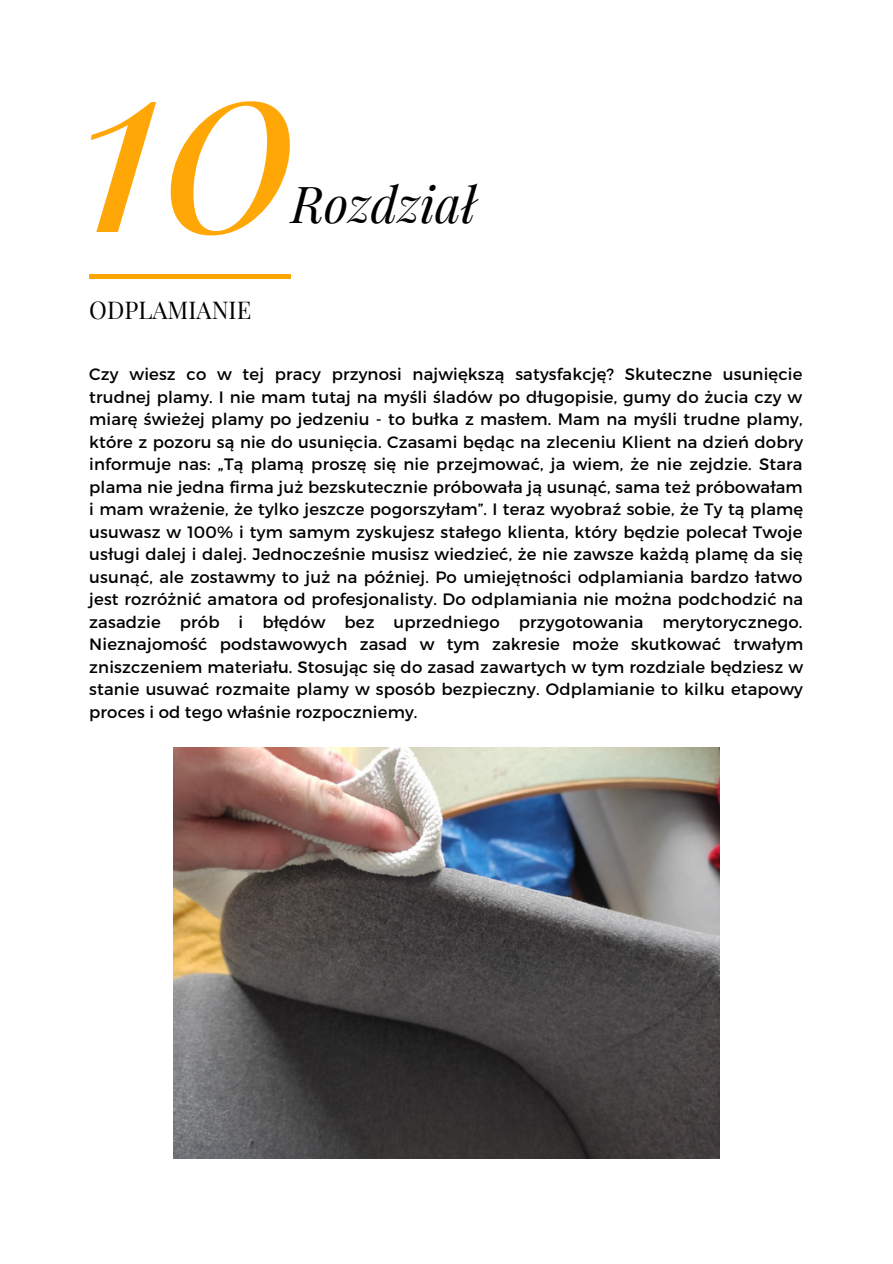
<style>
.page{position:relative;width:893px;height:1264px;background:#fff}
.page>*{position:absolute;margin:0;border:0;box-sizing:border-box;transform-origin:0 0}
.t1{font:italic 247.05px "Playfair Display";color:#ffa500}
.t2{font:italic 49.8px "Playfair Display";color:#000}
.t3{font:24px "Playfair Display";color:#000}
.t4{font:16.5px/22.5px "Montserrat";letter-spacing:.01em;color:#000;text-align:justify}
</style>
<div class="page">
<div style="left:89px;top:274px;width:201px;height:5px;background:#ffa500"></div>
<img style="left:173px;top:748px;width:546px;height:410px">
<h1 class="t1" style="left:78px;top:-35px;width:226px">10</h1>
<p class="t2" style="left:291px;top:169px;width:187px">Rozdział</p>
<p class="t3" style="left:89px;top:293px;width:164px">ODPLAMIANIE</p>
<p class="t4" style="left:89px;top:362px;width:715px">Czy wiesz co w tej pracy przynosi największą satysfakcję? Skuteczne usunięcie trudnej plamy. I nie mam tutaj na myśli śladów po długopisie, gumy do żucia czy w miarę świeżej plamy po jedzeniu - to bułka z masłem. Mam na myśli trudne plamy, które z pozoru są nie do usunięcia. Czasami będąc na zleceniu Klient na dzień dobry informuje nas: „Tą plamą proszę się nie przejmować, ja wiem, że nie zejdzie. Stara plama nie jedna firma już bezskutecznie próbowała ją usunąć, sama też próbowałam i mam wrażenie, że tylko jeszcze pogorszyłam”. I teraz wyobraź sobie, że Ty tą plamę usuwasz w 100% i tym samym zyskujesz stałego klienta, który będzie polecał Twoje usługi dalej i dalej. Jednocześnie musisz wiedzieć, że nie zawsze każdą plamę da się usunąć, ale zostawmy to już na później. Po umiejętności odplamiania bardzo łatwo jest rozróżnić amatora od profesjonalisty. Do odplamiania nie można podchodzić na zasadzie prób i błędów bez uprzedniego przygotowania merytorycznego.<br>Nieznajomość podstawowych zasad w tym zakresie może skutkować trwałym zniszczeniem materiału. Stosując się do zasad zawartych w tym rozdziale będziesz w stanie usuwać rozmaite plamy w sposób bezpieczny. Odplamianie to kilku etapowy proces i od tego właśnie rozpoczniemy.</p>
</div>
